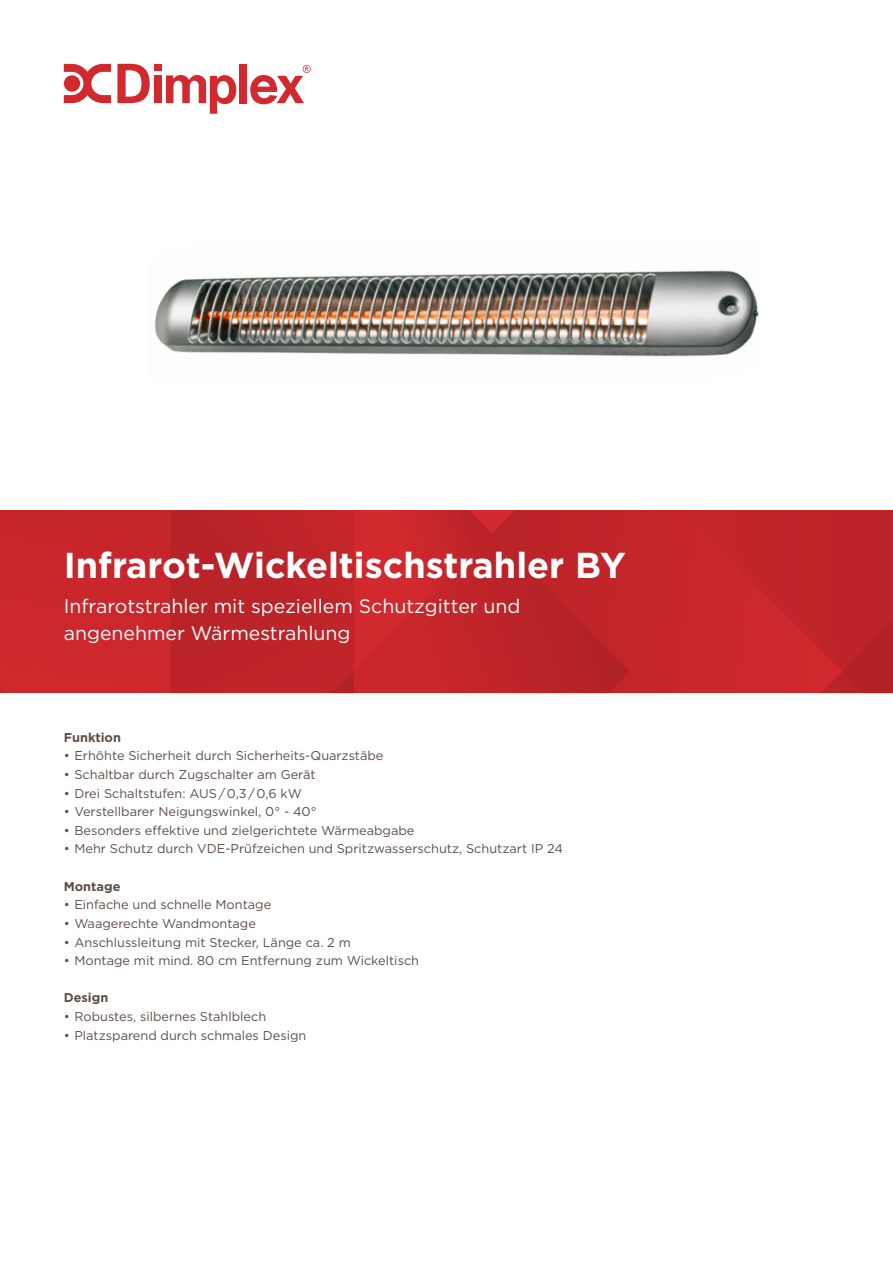
<style>
.page{position:relative;width:893px;height:1263px;background:#fff}
.page>*{position:absolute;margin:0;border:0;box-sizing:border-box;transform-origin:0 0}
.t1{font:700 36px "Gotham";color:#fff}
.t2{font:19.5px/27px "Gotham";color:#fff}
.t3{font:12.75px "Gotham";color:#5c4e47}
.t4{font:700 12.75px "Gotham";color:#5c4e47}
</style>
<div class="page">
<svg style="left:64px;top:64px;width:47px;height:39px"></svg>
<svg style="left:117px;top:64px;width:33px;height:39px"></svg>
<div style="left:154px;top:75px;width:7px;height:28px;background:#d2292e"></div>
<div style="left:154px;top:64px;width:7px;height:6px;background:#d2292e"></div>
<div style="left:239px;top:64px;width:8px;height:39px;background:#d2292e"></div>
<svg style="left:166px;top:75px;width:70px;height:39px"></svg>
<svg style="left:250px;top:65px;width:61px;height:39px"></svg>
<div style="left:630px;top:671px;width:184px;height:22px;background:#c9272c"></div>
<svg style="left:630px;top:510px;width:263px;height:161px;background:#c3252a"></svg>
<svg style="left:814px;top:607px;width:79px;height:86px;background:#bb2328"></svg>
<svg style="left:0;top:510px;width:630px;height:183px;background:#c2252a"></svg>
<img style="left:154px;top:270px;width:605px;height:87px">
<h1 class="t1" style="left:64px;top:541px;width:564px">Infrarot-Wickeltischstrahler BY</h1>
<h2 class="t2" style="left:64px;top:592px;width:458px">Infrarotstrahler mit speziellem Schutzgitter und angenehmer Wärmestrahlung</h2>
<p class="t4" style="left:64px;top:729px;width:59px">Funktion</p>
<p class="t3" style="left:64px;top:747px;width:321px">• Erhöhte Sicherheit durch Sicherheits-Quarzstäbe</p>
<p class="t3" style="left:64px;top:766px;width:253px">• Schaltbar durch Zugschalter am Gerät</p>
<p class="t3" style="left:64px;top:785px;width:240px">• Drei Schaltstufen: AUS / 0,3 / 0,6 kW</p>
<p class="t3" style="left:64px;top:803px;width:254px">• Verstellbarer Neigungswinkel, 0° - 40°</p>
<p class="t3" style="left:64px;top:822px;width:352px">• Besonders effektive und zielgerichtete Wärmeabgabe</p>
<p class="t3" style="left:64px;top:841px;width:501px">• Mehr Schutz durch VDE-Prüfzeichen und Spritzwasserschutz, Schutzart IP 24</p>
<p class="t4" style="left:64px;top:878px;width:58px">Montage</p>
<p class="t3" style="left:64px;top:897px;width:209px">• Einfache und schnelle Montage</p>
<p class="t3" style="left:64px;top:915px;width:194px">• Waagerechte Wandmontage</p>
<p class="t3" style="left:64px;top:934px;width:289px">• Anschlussleitung mit Stecker, Länge ca. 2 m</p>
<p class="t3" style="left:64px;top:952px;width:357px">• Montage mit mind. 80 cm Entfernung zum Wickeltisch</p>
<p class="t4" style="left:64px;top:989px;width:46px">Design</p>
<p class="t3" style="left:64px;top:1008px;width:204px">• Robustes, silbernes Stahlblech</p>
<p class="t3" style="left:64px;top:1027px;width:244px">• Platzsparend durch schmales Design</p>
</div>
